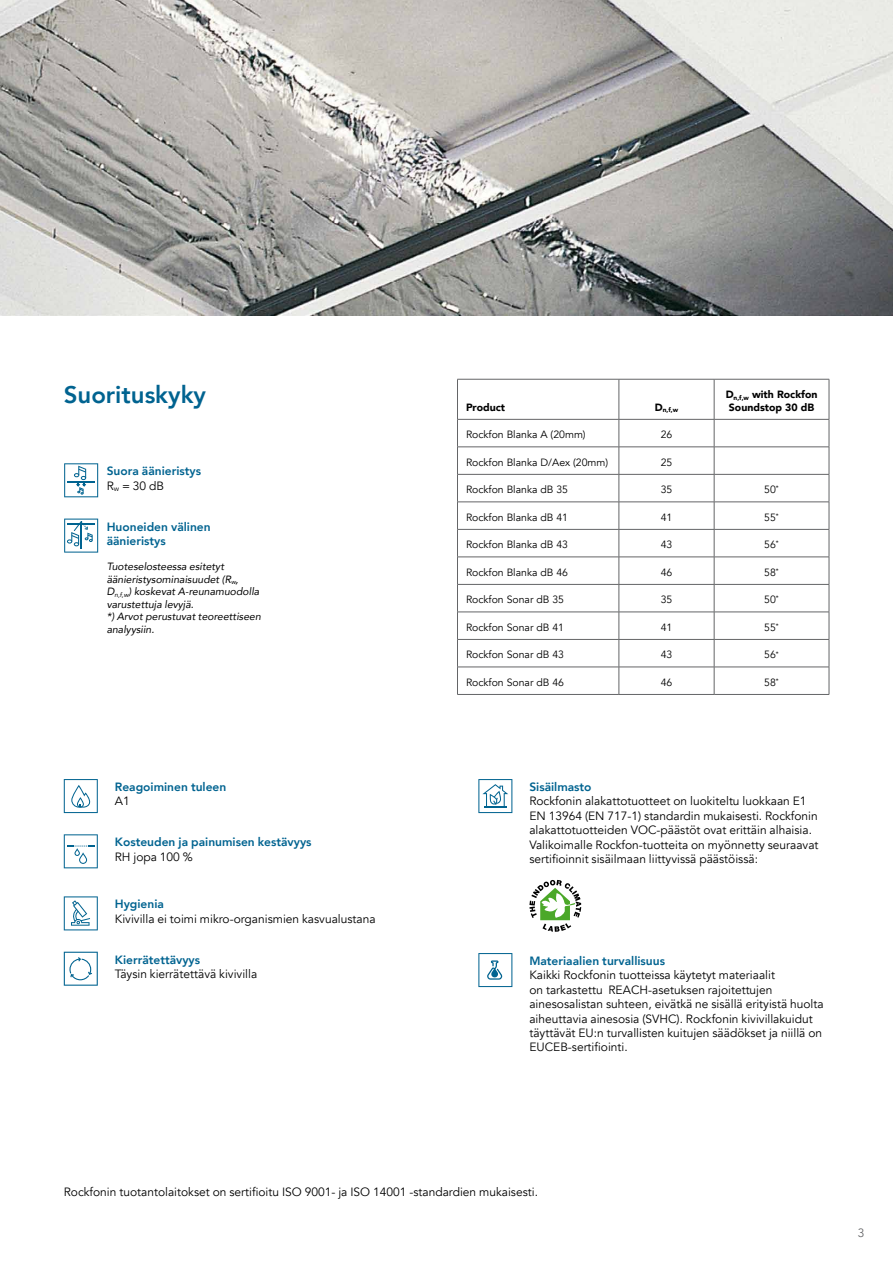
<style>
.page{position:relative;width:893px;height:1263px;background:#fff}
.page>*{position:absolute;margin:0;border:0;box-sizing:border-box;transform-origin:0 0}
.t1{font:800 24px "Avenir";color:#006390}
.t2{font:12px/14.4px "Avenir";color:#000}
.t3{font:800 12px/14.4px "Avenir";color:#006390}
.t4{font:12px "Avenir";color:#646567}
.t5{font:10.5px "Avenir";color:#000}
.t6{font:italic 10.5px/12.6px "Avenir";color:#000}
.t7{font:900 10.5px/12.6px "Avenir";color:#000;text-align:center}
.t8{font:900 6.45px "Avenir";color:#000}
.s1{font-weight:400;color:#000}
</style>
<div class="page">
<img style="left:0;top:0;width:893px;height:316px">
<svg style="left:64px;top:463px;width:34px;height:34px"></svg>
<svg style="left:64px;top:519px;width:34px;height:34px"></svg>
<svg style="left:64px;top:779px;width:34px;height:34px"></svg>
<svg style="left:64px;top:834px;width:34px;height:34px"></svg>
<svg style="left:64px;top:896px;width:34px;height:34px"></svg>
<svg style="left:64px;top:952px;width:34px;height:34px"></svg>
<svg style="left:478px;top:779px;width:34px;height:34px"></svg>
<svg style="left:529px;top:880px;width:52px;height:52px"></svg>
<svg style="left:478px;top:953px;width:34px;height:34px"></svg>
<hr style="left:457px;top:379px;width:162px;height:1px;background:#646567">
<hr style="left:457px;top:379px;width:1px;height:40px;background:#646567">
<hr style="left:619px;top:379px;width:95px;height:1px;background:#646567">
<hr style="left:714px;top:379px;width:115px;height:1px;background:#646567">
<hr style="left:829px;top:379px;width:1px;height:40px;background:#646567">
<hr style="left:457px;top:419px;width:162px;height:1px;background:#646567">
<hr style="left:619px;top:419px;width:95px;height:1px;background:#646567">
<hr style="left:714px;top:419px;width:115px;height:1px;background:#646567">
<hr style="left:457px;top:447px;width:162px;height:1px;background:#646567">
<hr style="left:619px;top:447px;width:95px;height:1px;background:#646567">
<hr style="left:714px;top:447px;width:115px;height:1px;background:#646567">
<hr style="left:457px;top:474px;width:162px;height:1px;background:#646567">
<hr style="left:619px;top:474px;width:95px;height:1px;background:#646567">
<hr style="left:714px;top:474px;width:115px;height:1px;background:#646567">
<hr style="left:457px;top:502px;width:162px;height:1px;background:#646567">
<hr style="left:619px;top:502px;width:95px;height:1px;background:#646567">
<hr style="left:714px;top:502px;width:115px;height:1px;background:#646567">
<hr style="left:457px;top:529px;width:162px;height:1px;background:#646567">
<hr style="left:619px;top:529px;width:95px;height:1px;background:#646567">
<hr style="left:714px;top:529px;width:115px;height:1px;background:#646567">
<hr style="left:457px;top:557px;width:162px;height:1px;background:#646567">
<hr style="left:619px;top:557px;width:95px;height:1px;background:#646567">
<hr style="left:714px;top:557px;width:115px;height:1px;background:#646567">
<hr style="left:457px;top:584px;width:162px;height:1px;background:#646567">
<hr style="left:619px;top:584px;width:95px;height:1px;background:#646567">
<hr style="left:714px;top:584px;width:115px;height:1px;background:#646567">
<hr style="left:457px;top:612px;width:162px;height:1px;background:#646567">
<hr style="left:619px;top:612px;width:95px;height:1px;background:#646567">
<hr style="left:714px;top:612px;width:115px;height:1px;background:#646567">
<hr style="left:457px;top:639px;width:162px;height:1px;background:#646567">
<hr style="left:619px;top:639px;width:95px;height:1px;background:#646567">
<hr style="left:714px;top:639px;width:115px;height:1px;background:#646567">
<hr style="left:457px;top:667px;width:162px;height:1px;background:#646567">
<svg style="left:457px;top:419px;width:1px;height:275px"></svg>
<hr style="left:619px;top:667px;width:95px;height:1px;background:#646567">
<hr style="left:714px;top:667px;width:115px;height:1px;background:#646567">
<svg style="left:829px;top:419px;width:1px;height:275px"></svg>
<hr style="left:457px;top:694px;width:162px;height:1px;background:#646567">
<hr style="left:619px;top:694px;width:95px;height:1px;background:#646567">
<hr style="left:714px;top:694px;width:115px;height:1px;background:#646567">
<hr style="left:619px;top:379px;width:1px;height:40px;background:#646567">
<hr style="left:714px;top:379px;width:1px;height:40px;background:#646567">
<svg style="left:619px;top:419px;width:1px;height:275px"></svg>
<svg style="left:714px;top:419px;width:1px;height:275px"></svg>
<h1 class="t1" style="left:64px;top:376px;width:144px">Suorituskyky</h1>
<p class="t3" style="left:107px;top:464px;width:96px">Suora äänieristys<br><span class="s1">R</span><sub>w</sub> <span class="s1">= 30 dB</span></p>
<p class="t3" style="left:107px;top:519px;width:106px">Huoneiden välinen äänieristys</p>
<p class="t6" style="left:107px;top:560px;width:156px">Tuoteselosteessa esitetyt äänieristysominaisuudet (R<sub>w</sub>,<br>D<sub>n,f,w</sub>) koskevat A-reunamuodolla varustettuja levyjä.<br>*) Arvot perustuvat teoreettiseen analyysiin.</p>
<p class="t3" style="left:115px;top:780px;width:113px">Reagoiminen tuleen</p>
<p class="t2" style="left:115px;top:794px;width:16px">A1</p>
<p class="t3" style="left:115px;top:835px;width:198px">Kosteuden ja painumisen kestävyys</p>
<p class="t2" style="left:115px;top:850px;width:80px">RH jopa 100 %</p>
<p class="t3" style="left:115px;top:897px;width:51px">Hygienia</p>
<p class="t2" style="left:115px;top:912px;width:262px">Kivivilla ei toimi mikro-organismien kasvualustana</p>
<p class="t3" style="left:115px;top:952px;width:87px">Kierrätettävyys</p>
<p class="t2" style="left:115px;top:967px;width:144px">Täysin kierrätettävä kivivilla</p>
<p class="t7" style="left:466px;top:401px;width:41px">Product</p>
<p class="t8" style="left:655px;top:404px;width:25px"><sup>D</sup>n,f,w</p>
<p class="t7" style="left:726px;top:388px;width:93px">D<sub>n,f,w</sub> with Rockfon<br>Soundstop 30 dB</p>
<p class="t5" style="left:466px;top:428px;width:121px">Rockfon Blanka A (20mm)</p>
<p class="t5" style="left:661px;top:428px;width:13px">26</p>
<p class="t5" style="left:466px;top:456px;width:144px">Rockfon Blanka D/Aex (20mm)</p>
<p class="t5" style="left:661px;top:456px;width:13px">25</p>
<p class="t5" style="left:466px;top:483px;width:104px">Rockfon Blanka dB 35</p>
<p class="t5" style="left:661px;top:483px;width:13px">35</p>
<p class="t5" style="left:764px;top:483px;width:16px">50<sup>*</sup></p>
<p class="t5" style="left:466px;top:511px;width:104px">Rockfon Blanka dB 41</p>
<p class="t5" style="left:661px;top:511px;width:13px">41</p>
<p class="t5" style="left:764px;top:511px;width:16px">55<sup>*</sup></p>
<p class="t5" style="left:466px;top:538px;width:104px">Rockfon Blanka dB 43</p>
<p class="t5" style="left:661px;top:538px;width:13px">43</p>
<p class="t5" style="left:764px;top:538px;width:16px">56<sup>*</sup></p>
<p class="t5" style="left:466px;top:566px;width:104px">Rockfon Blanka dB 46</p>
<p class="t5" style="left:661px;top:566px;width:13px">46</p>
<p class="t5" style="left:764px;top:566px;width:16px">58<sup>*</sup></p>
<p class="t5" style="left:466px;top:593px;width:100px">Rockfon Sonar dB 35</p>
<p class="t5" style="left:661px;top:593px;width:13px">35</p>
<p class="t5" style="left:764px;top:593px;width:16px">50<sup>*</sup></p>
<p class="t5" style="left:466px;top:621px;width:100px">Rockfon Sonar dB 41</p>
<p class="t5" style="left:661px;top:621px;width:13px">41</p>
<p class="t5" style="left:764px;top:621px;width:16px">55<sup>*</sup></p>
<p class="t5" style="left:466px;top:648px;width:100px">Rockfon Sonar dB 43</p>
<p class="t5" style="left:661px;top:648px;width:13px">43</p>
<p class="t5" style="left:764px;top:648px;width:16px">56<sup>*</sup></p>
<p class="t5" style="left:466px;top:676px;width:100px">Rockfon Sonar dB 46</p>
<p class="t5" style="left:661px;top:676px;width:13px">46</p>
<p class="t5" style="left:764px;top:676px;width:16px">58<sup>*</sup></p>
<p class="t3" style="left:529px;top:780px;width:64px">Sisäilmasto</p>
<p class="t2" style="left:529px;top:794px;width:291px">Rockfonin alakattotuotteet on luokiteltu luokkaan E1<br>EN 13964 (EN 717-1) standardin mukaisesti. Rockfonin alakattotuotteiden VOC-päästöt ovat erittäin alhaisia.<br>Valikoimalle Rockfon-tuotteita on myönnetty seuraavat sertifioinnit sisäilmaan liittyvissä päästöissä:</p>
<p class="t3" style="left:529px;top:954px;width:137px">Materiaalien turvallisuus</p>
<p class="t2" style="left:529px;top:968px;width:296px">Kaikki Rockfonin tuotteissa käytetyt materiaalit<br>on tarkastettu REACH-asetuksen rajoitettujen ainesosalistan suhteen, eivätkä ne sisällä erityistä huolta aiheuttavia ainesosia (SVHC). Rockfonin kivivillakuidut täyttävät EU:n turvallisten kuitujen säädökset ja niillä on EUCEB-sertifiointi.</p>
<p class="t2" style="left:64px;top:1185px;width:476px">Rockfonin tuotantolaitokset on sertifioitu ISO 9001- ja ISO 14001 -standardien mukaisesti.</p>
<p class="t4" style="left:858px;top:1226px;width:8px">3</p>
</div>
